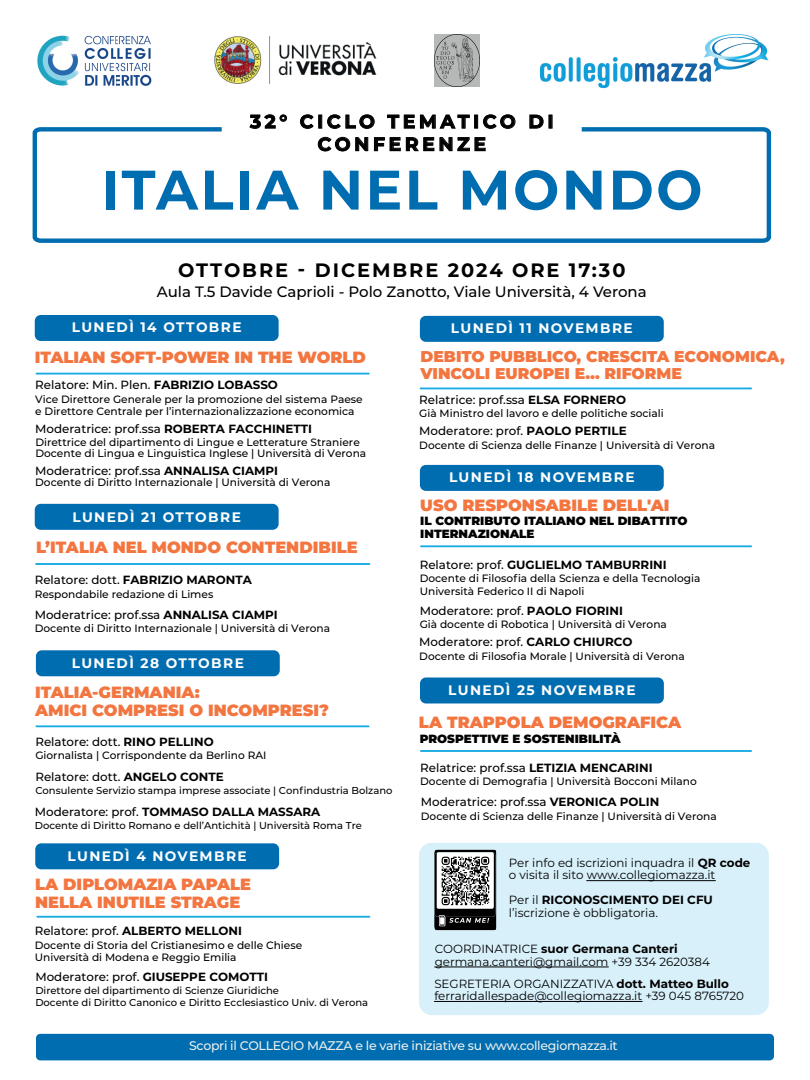
<style>
.page{position:relative;width:810px;height:1080px;background:#fff}
.page>*{position:absolute;margin:0;border:0;box-sizing:border-box;transform-origin:0 0}
.t1{font:700 55.62px "Montserrat";letter-spacing:.045em;color:#006db0}
.t2{font:700 19.38px "Montserrat";letter-spacing:.1em;color:#000001}
.t3{font:700 18.75px/22.5px "Montserrat";letter-spacing:.195em;color:#000001;text-align:center}
.t4{font:900 16.25px/17.5px "Montserrat";color:#f37540}
.t5{font:900 15.62px/17.5px "Montserrat";color:#f37540}
.t6{font:500 15px "Montserrat";color:#000001}
.t7{font:700 13.75px "Montserrat";letter-spacing:.1em;color:#fff}
.t8{font:500 12.5px "Montserrat";letter-spacing:-.025em;color:#edefed}
.t9{font:500 11.88px "Montserrat";color:#000001}
.t10{font:11.88px/12.5px "Montserrat";color:#000001}
.t11{font:700 11.88px "Montserrat";color:#000001}
.t12{font:900 11.88px/12.5px "Montserrat";color:#000001}
.t13{font:500 10.62px/12.5px "Montserrat";color:#000001}
.t14{font:500 10px/12.5px "Montserrat";color:#000001}
.s1{font-weight:700}
.s2{font-weight:500}
</style>
<div class="page">
<img style="left:37px;top:35px;width:115px;height:51px">
<div style="left:36px;top:1034px;width:738px;height:26px;background:#006db0;border-radius:4px"></div>
<svg style="left:32px;top:125px;width:740px;height:118px"></svg>
<svg style="left:249px;top:114px;width:38px;height:15px"></svg>
<svg style="left:300px;top:114px;width:14px;height:15px"></svg>
<div style="left:318px;top:115px;width:4px;height:14px;border:1px solid #000001"></div>
<svg style="left:327px;top:114px;width:48px;height:15px"></svg>
<svg style="left:387px;top:114px;width:83px;height:15px"></svg>
<div style="left:474px;top:115px;width:4px;height:14px;border:1px solid #000001"></div>
<svg style="left:483px;top:114px;width:33px;height:15px"></svg>
<svg style="left:529px;top:114px;width:15px;height:15px"></svg>
<svg style="left:318px;top:137px;width:50px;height:15px"></svg>
<svg style="left:374px;top:137px;width:112px;height:15px"></svg>
<div style="left:35px;top:315px;width:244px;height:26px;background:#006db0;border-radius:6px"></div>
<hr style="left:36px;top:373px;width:333px;height:2px;background:#19abe3">
<div style="left:36px;top:650px;width:244px;height:26px;background:#006db0;border-radius:6px"></div>
<hr style="left:36px;top:725px;width:333px;height:2px;background:#19abe3">
<div style="left:420px;top:316px;width:244px;height:26px;background:#006db0;border-radius:6px"></div>
<hr style="left:421px;top:388px;width:330px;height:1px;background:#19abe3">
<hr style="left:36px;top:563px;width:333px;height:2px;background:#19abe3">
<hr style="left:37px;top:916px;width:332px;height:2px;background:#19abe3">
<hr style="left:421px;top:545px;width:330px;height:2px;background:#19abe3">
<div style="left:420px;top:678px;width:244px;height:25px;background:#006db0;border-radius:6px"></div>
<div style="left:35px;top:504px;width:244px;height:26px;background:#006db0;border-radius:6px"></div>
<div style="left:35px;top:843px;width:244px;height:26px;background:#006db0;border-radius:6px"></div>
<div style="left:420px;top:465px;width:244px;height:26px;background:#006db0;border-radius:6px"></div>
<img style="left:539px;top:34px;width:230px;height:55px">
<div style="left:419px;top:843px;width:350px;height:172px;background:#d8f0f9;border-radius:13px"></div>
<hr style="left:434px;top:1001px;width:208px;height:1px;background:#000001">
<img style="left:434px;top:850px;width:62px;height:80px">
<img style="left:435px;top:853px;width:60px;height:64px">
<hr style="left:587px;top:880px;width:128px;height:1px;background:#000001">
<hr style="left:435px;top:967px;width:173px;height:1px;background:#000001">
<img style="left:435px;top:34px;width:44px;height:53px">
<img style="left:214px;top:35px;width:163px;height:49px">
<hr style="left:421px;top:750px;width:330px;height:2px;background:#19abe3">
<img style="left:439px;top:855px;width:52px;height:52px">
<h3 class="t3" style="left:250px;top:109px;width:305px">32° CICLO TEMATICO DI<br>CONFERENZE</h3>
<h1 class="t1" style="left:101px;top:150px;width:603px">ITALIA NEL MONDO</h1>
<h2 class="t2" style="left:178px;top:256px;width:449px">OTTOBRE - DICEMBRE 2024 ORE 17:30</h2>
<h3 class="t6" style="left:157px;top:281px;width:491px">Aula T.5 Davide Caprioli - Polo Zanotto, Viale Università, 4 Verona</h3>
<p class="t7" style="left:72px;top:318px;width:171px">LUNEDÌ 14 OTTOBRE</p>
<h3 class="t4" style="left:35px;top:347px;width:333px">ITALIAN SOFT-POWER IN THE WORLD</h3>
<p class="t9" style="left:35px;top:377px;width:244px">Relatore: Min. Plen. <span class="s1">FABRIZIO LOBASSO</span></p>
<p class="t13" style="left:35px;top:392px;width:329px">Vice Direttore Generale per la promozione del sistema Paese e Direttore Centrale per l’internazionalizzazione economica</p>
<p class="t13" style="left:35px;top:436px;width:332px;line-height:11.2px">Direttrice del dipartimento di Lingue e Letterature Straniere<br>Docente di Lingua e Linguistica Inglese | Università di Verona</p>
<p class="t13" style="left:35px;top:476px;width:297px">Docente di Diritto Internazionale | Università di Verona</p>
<p class="t9" style="left:35px;top:421px;width:278px">Moderatrice: prof.ssa <span class="s1">ROBERTA FACCHINETTI</span></p>
<p class="t9" style="left:35px;top:462px;width:244px">Moderatrice: prof.ssa <span class="s1">ANNALISA CIAMPI</span></p>
<p class="t7" style="left:72px;top:507px;width:170px">LUNEDÌ 21 OTTOBRE</p>
<h3 class="t4" style="left:36px;top:538px;width:323px">L’ITALIA NEL MONDO CONTENDIBILE</h3>
<p class="t11" style="left:35px;top:571px;width:219px"><span class="s2">Relatore: dott.</span> FABRIZIO MARONTA</p>
<p class="t13" style="left:35px;top:587px;width:180px">Respondabile redazione di Limes</p>
<p class="t9" style="left:35px;top:606px;width:244px">Moderatrice: prof.ssa <span class="s1">ANNALISA CIAMPI</span></p>
<p class="t13" style="left:35px;top:622px;width:297px">Docente di Diritto Internazionale | Università di Verona</p>
<p class="t7" style="left:72px;top:653px;width:174px">LUNEDÌ 28 OTTOBRE</p>
<h3 class="t4" style="left:35px;top:683px;width:295px">ITALIA-GERMANIA:<br>AMICI COMPRESI O INCOMPRESI?</h3>
<p class="t9" style="left:35px;top:733px;width:180px">Relatore: dott. <span class="s1">RINO PELLINO</span></p>
<p class="t13" style="left:35px;top:749px;width:233px">Giornalista | Corrispondente da Berlino RAI</p>
<p class="t9" style="left:35px;top:768px;width:190px">Relatore: dott. <span class="s1">ANGELO CONTE</span></p>
<p class="t14" style="left:35px;top:784px;width:359px">Consulente Servizio stampa imprese associate | Confindustria Bolzano</p>
<p class="t11" style="left:35px;top:803px;width:287px"><span class="s2">Moderatore: prof.</span> TOMMASO DALLA MASSARA</p>
<p class="t14" style="left:35px;top:819px;width:329px">Docente di Diritto Romano e dell’Antichità | Università Roma Tre</p>
<p class="t7" style="left:68px;top:846px;width:181px">LUNEDÌ 4 NOVEMBRE</p>
<h3 class="t4" style="left:35px;top:875px;width:218px">LA DIPLOMAZIA PAPALE<br>NELLA INUTILE STRAGE</h3>
<p class="t9" style="left:35px;top:923px;width:209px">Relatore: prof. <span class="s1">ALBERTO MELLONI</span></p>
<p class="t13" style="left:35px;top:938px;width:269px">Docente di Storia del Cristianesimo e delle Chiese<br>Università di Modena e Reggio Emilia</p>
<p class="t9" style="left:35px;top:968px;width:234px">Moderatore: prof. <span class="s1">GIUSEPPE COMOTTI</span></p>
<p class="t14" style="left:35px;top:984px;width:334px">Direttore del dipartimento di Scienze Giuridiche<br>Docente di Diritto Canonico e Diritto Ecclesiastico Univ. di Verona</p>
<p class="t7" style="left:451px;top:318px;width:183px">LUNEDÌ 11 NOVEMBRE</p>
<h3 class="t5" style="left:421px;top:347px;width:366px">DEBITO PUBBLICO, CRESCITA ECONOMICA,<br>VINCOLI EUROPEI E… RIFORME</h3>
<p class="t9" style="left:419px;top:392px;width:208px">Relatrice: prof.ssa <span class="s1">ELSA FORNERO</span></p>
<p class="t13" style="left:419px;top:407px;width:246px">Già Ministro del lavoro e delle politiche sociali</p>
<p class="t9" style="left:419px;top:423px;width:209px">Moderatore: prof. <span class="s1">PAOLO PERTILE</span></p>
<p class="t13" style="left:419px;top:438px;width:297px">Docente di Scienza delle Finanze | Università di Verona</p>
<p class="t7" style="left:449px;top:467px;width:187px">LUNEDÌ 18 NOVEMBRE</p>
<h3 class="t4" style="left:420px;top:495px;width:251px">USO RESPONSABILE DELL'AI</h3>
<p class="t12" style="left:420px;top:514px;width:269px">IL CONTRIBUTO ITALIANO NEL DIBATTITO<br>INTERNAZIONALE</p>
<p class="t11" style="left:420px;top:556px;width:249px"><span class="s2">Relatore: prof.</span> GUGLIELMO TAMBURRINI</p>
<p class="t13" style="left:420px;top:572px;width:282px">Docente di Filosofia della Scienza e della Tecnologia<br>Università Federico II di Napoli</p>
<p class="t9" style="left:420px;top:602px;width:205px">Moderatore: prof. <span class="s1">PAOLO FIORINI</span></p>
<p class="t13" style="left:420px;top:618px;width:249px">Già docente di Robotica | Università di Verona</p>
<p class="t9" style="left:419px;top:634px;width:215px">Moderatore: prof. <span class="s1">CARLO CHIURCO</span></p>
<p class="t13" style="left:419px;top:649px;width:267px">Docente di Filosofia Morale | Università di Verona</p>
<p class="t7" style="left:448px;top:680px;width:189px">LUNEDÌ 25 NOVEMBRE</p>
<h3 class="t4" style="left:419px;top:713px;width:264px">LA TRAPPOLA DEMOGRAFICA</h3>
<p class="t9" style="left:420px;top:759px;width:234px">Relatrice: prof.ssa <span class="s1">LETIZIA MENCARINI</span></p>
<p class="t13" style="left:420px;top:775px;width:278px">Docente di Demografia | Università Bocconi Milano</p>
<p class="t9" style="left:421px;top:794px;width:240px">Moderatrice: prof.ssa <span class="s1">VERONICA POLIN</span></p>
<p class="t13" style="left:421px;top:809px;width:297px">Docente di Scienza delle Finanze | Università di Verona</p>
<p class="t12" style="left:420px;top:731px;width:202px">PROSPETTIVE E SOSTENIBILITÀ</p>
<p class="t10" style="left:509px;top:856px;width:243px">Per info ed iscrizioni inquadra il <span class="s1">QR code </span>o visita il sito www.collegiomazza.it</p>
<p class="t10" style="left:509px;top:894px;width:206px">Per il <span class="s1">RICONOSCIMENTO DEI CFU </span>l’iscrizione è obbligatoria.</p>
<p class="t10" style="left:435px;top:942px;width:277px">COORDINATRICE <span class="s1">suor Germana Canteri </span>germana.canteri@gmail.com +39 334 2620384</p>
<p class="t10" style="left:434px;top:977px;width:311px">SEGRETERIA ORGANIZZATIVA <span class="s1">dott. Matteo Bullo </span>ferraridallespade@collegiomazza.it +39 045 8765720</p>
<p class="t8" style="left:189px;top:1037px;width:430px">Scopri il COLLEGIO MAZZA e le varie iniziative su www.collegiomazza.it</p>
</div>
